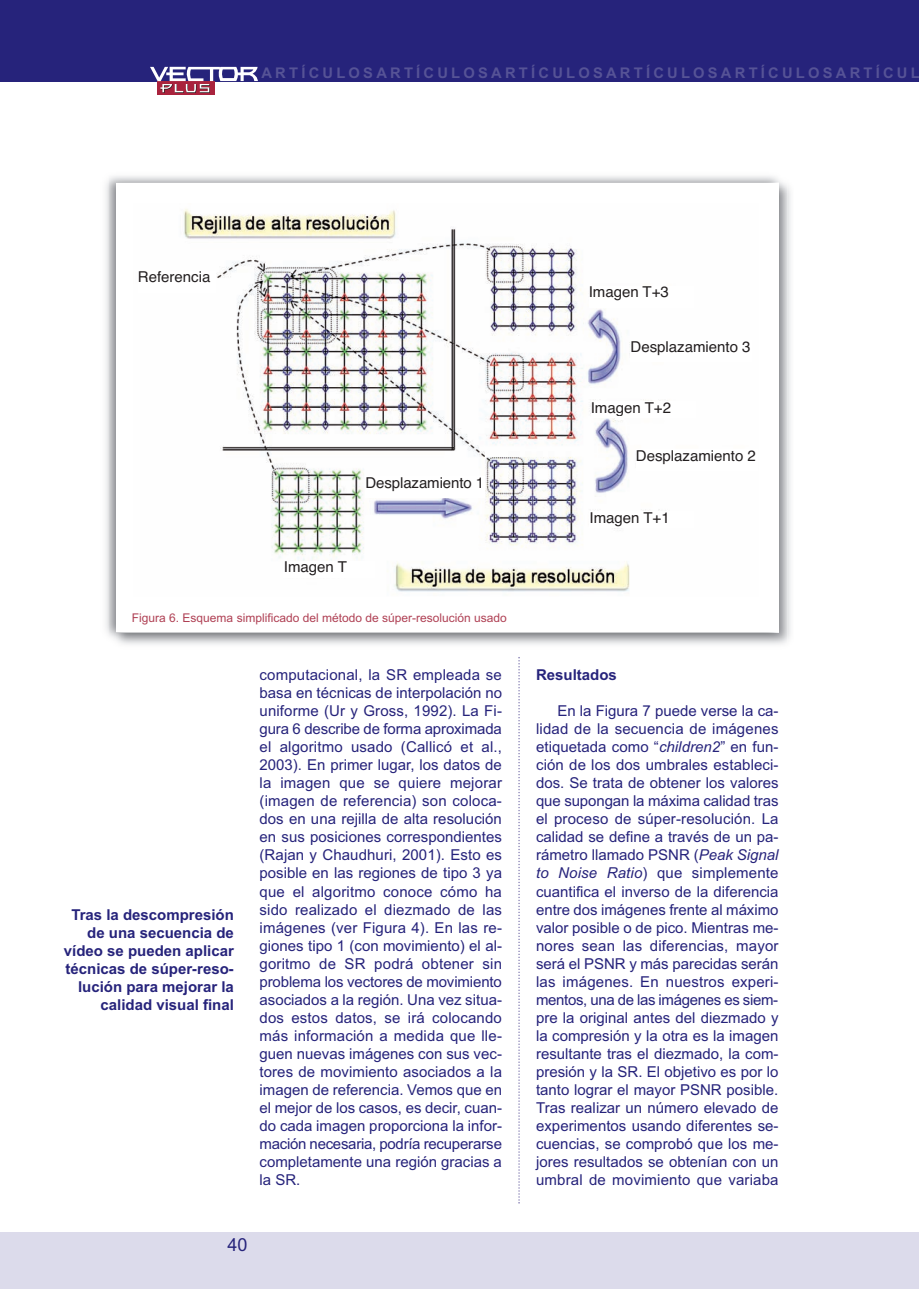
<style>
.page{position:relative;width:919px;height:1289px;background:#fff}
.page>*{position:absolute;margin:0;border:0;box-sizing:border-box;transform-origin:0 0}
.t1{font:18px "Arial";color:#26237b}
.t2{font:15px/18px "Arial";color:#26237b;text-align:justify}
.t3{font:700 15px/18px "Arial";color:#26237b;text-align:right}
.t4{font:15px "Helvetica";color:#231f20}
.t5{font:700 14.7px "Arial";letter-spacing:.22em;color:#565396}
.t6{font:12px "Arial";color:#af4054}
.s1{font-style:italic}
</style>
<div class="page">
<div style="left:0;top:0;width:918px;height:81px;background:#26237b"></div>
<div style="left:157px;top:82px;width:57px;height:13px;background:#a9233d"></div>
<svg style="left:150px;top:67px;width:108px;height:26px"></svg>
<div style="left:0;top:1231px;width:918px;height:57px;background:#dcdbeb"></div>
<img style="left:105px;top:176px;width:682px;height:469px">
<div style="left:116px;top:183px;width:662px;height:448px;background:#fff"></div>
<img style="left:183px;top:209px;width:485px;height:383px">
<svg style="left:518px;top:657px;width:1px;height:546px"></svg>
<div style="left:138px;top:271px;width:77px;height:21px;background:#fff"></div>
<div style="left:588px;top:286px;width:105px;height:21px;background:#fff"></div>
<div style="left:590px;top:401px;width:105px;height:17px;background:#fff"></div>
<div style="left:589px;top:511px;width:105px;height:17px;background:#fff"></div>
<div style="left:284px;top:561px;width:91px;height:16px;background:#fff"></div>
<div style="left:630px;top:340px;width:122px;height:22px;background:#fff"></div>
<div style="left:635px;top:449px;width:122px;height:22px;background:#fff"></div>
<div style="left:365px;top:476px;width:119px;height:22px;background:#fff"></div>
<p class="t5" style="left:261px;top:65px;width:659px">ARTÍCULOSARTÍCULOSARTÍCULOSARTÍCULOSARTÍCULOSARTÍCUL</p>
<p class="t4" style="left:138px;top:268px;width:74px">Referencia</p>
<p class="t4" style="left:365px;top:474px;width:120px">Desplazamiento 1</p>
<p class="t4" style="left:284px;top:558px;width:65px">Imagen T</p>
<p class="t4" style="left:588px;top:283px;width:82px">Imagen T+3</p>
<p class="t4" style="left:630px;top:338px;width:122px">Desplazamiento 3</p>
<p class="t4" style="left:590px;top:398px;width:82px">Imagen T+2</p>
<p class="t4" style="left:635px;top:447px;width:122px">Desplazamiento 2</p>
<p class="t4" style="left:589px;top:509px;width:82px">Imagen T+1</p>
<p class="t6" style="left:132px;top:610px;width:376px">Figura 6. Esquema simplificado del método de súper-resolución usado</p>
<p class="t3" style="left:64px;top:905px;width:172px">Tras la descompresión de una secuencia de vídeo se pueden aplicar técnicas de súper-reso&shy;lución para mejorar la calidad visual final</p>
<p class="t2" style="left:259px;top:666px;width:244px">computacional, la SR empleada se basa en técnicas de interpolación no uniforme (Ur y Gross, 1992). La Fi&shy;gura 6 describe de forma aproximada el algoritmo usado (Callicó et al., 2003). En primer lugar, los datos de la imagen que se quiere mejorar (imagen de referencia) son coloca&shy;dos en una rejilla de alta resolución en sus posiciones correspondientes (Rajan y Chaudhuri, 2001). Esto es posible en las regiones de tipo 3 ya que el algoritmo conoce cómo ha sido realizado el diezmado de las imágenes (ver Figura 4). En las re&shy;giones tipo 1 (con movimiento) el al&shy;goritmo de SR podrá obtener sin problema los vectores de movimiento asociados a la región. Una vez situa&shy;dos estos datos, se irá colocando más información a medida que lle&shy;guen nuevas imágenes con sus vec&shy;tores de movimiento asociados a la imagen de referencia. Vemos que en el mejor de los casos, es decir, cuan&shy;do cada imagen proporciona la infor&shy;mación necesaria, podría recuperarse completamente una región gracias a la SR.</p>
<p class="t3" style="left:536px;top:666px;width:82px">Resultados</p>
<p class="t2" style="left:536px;top:702px;width:244px;text-indent:21px">En la Figura 7 puede verse la ca&shy;lidad de la secuencia de imágenes etiquetada como “<span class="s1">children2</span>” en fun&shy;ción de los dos umbrales estableci&shy;dos. Se trata de obtener los valores que supongan la máxima calidad tras el proceso de súper-resolución. La calidad se define a través de un pa&shy;rámetro llamado PSNR (<span class="s1">Peak Signal to Noise Ratio</span>) que simplemente cuantifica el inverso de la diferencia entre dos imágenes frente al máximo valor posible o de pico. Mientras me&shy;nores sean las diferencias, mayor será el PSNR y más parecidas serán las imágenes. En nuestros experi&shy;mentos, una de las imágenes es siem&shy;pre la original antes del diezmado y la compresión y la otra es la imagen resultante tras el diezmado, la com&shy;presión y la SR. El objetivo es por lo tanto lograr el mayor PSNR posible.<br>Tras realizar un número elevado de experimentos usando diferentes se&shy;cuencias, se comprobó que los me&shy;jores resultados se obtenían con un umbral de movimiento que variaba</p>
<p class="t1" style="left:227px;top:1234px;width:22px">40</p>
</div>
